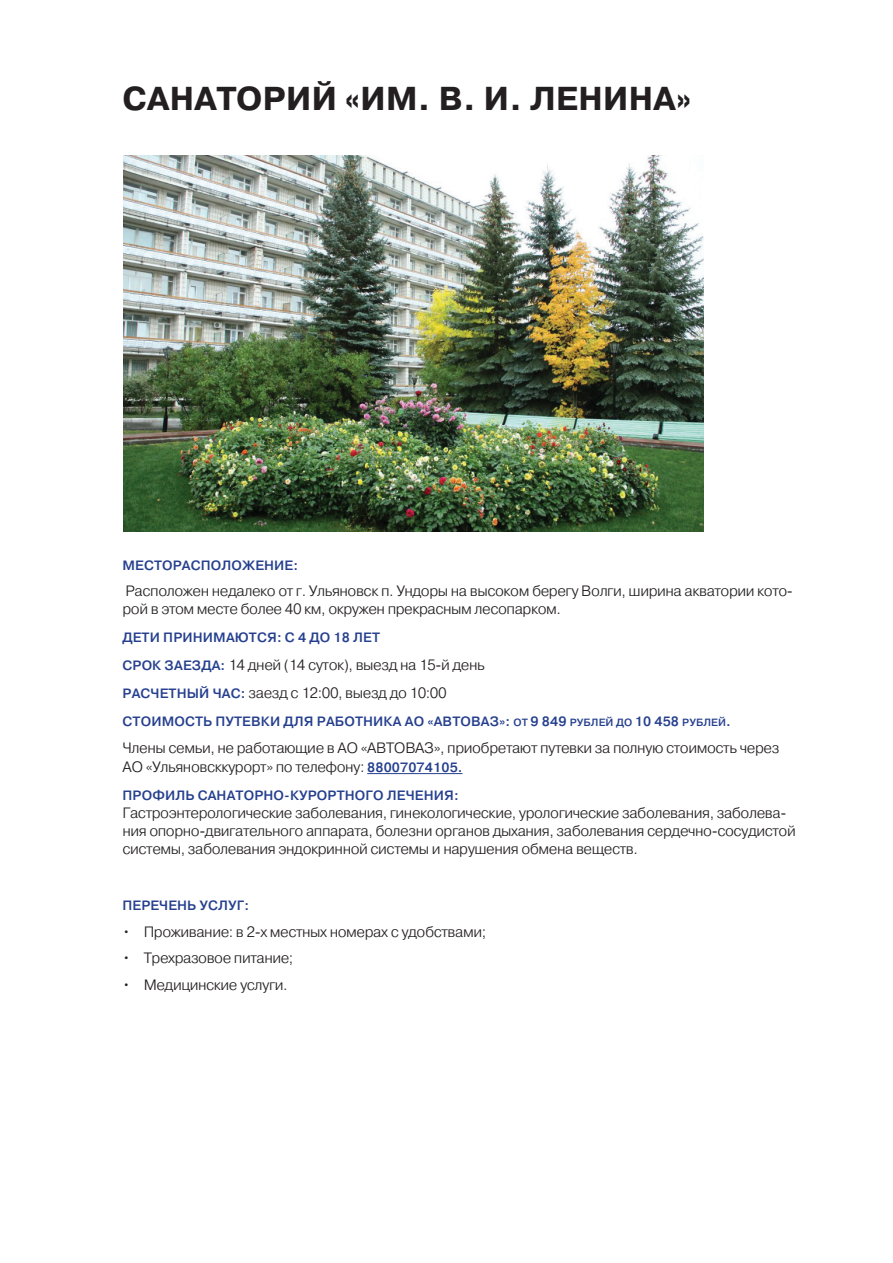
<style>
.page{position:relative;width:893px;height:1263px;background:#fff}
.page>*{position:absolute;margin:0;border:0;box-sizing:border-box;transform-origin:0 0}
.t1{font:700 33.15px "Pragmatica";letter-spacing:.01em;color:#231f20}
.t2{font:300 15px/18px "Pragmatica";letter-spacing:-.03em;color:#231f20}
.t3{font:500 13.5px "Pragmatica";letter-spacing:.01em;color:#253f8e}
.s1{font-weight:500;font-size:13.5px;color:#253f8e}
.s2{font-size:10.5px}
</style>
<div class="page">
<hr style="left:367px;top:773px;width:95px;height:1px;background:#253f8e">
<img style="left:124px;top:155px;width:579px;height:376px">
<h1 class="t1" style="left:123px;top:77px;width:570px">САНАТОРИЙ «ИМ. В. И. ЛЕНИНА»</h1>
<p class="t3" style="left:123px;top:556px;width:177px">МЕСТОРАСПОЛОЖЕНИЕ:</p>
<p class="t2" style="left:122px;top:582px;width:672px">Расположен недалеко от г. Ульяновск п. Ундоры на высоком берегу Волги, ширина акватории кото&shy;рой в этом месте более 40 км, окружен прекрасным лесопарком.</p>
<p class="t3" style="left:123px;top:629px;width:259px">ДЕТИ ПРИНИМАЮТСЯ: С 4 ДО 18 ЛЕТ</p>
<p class="t2" style="left:123px;top:651px;width:364px;line-height:28px"><span class="s1">СРОК ЗАЕЗДА:</span> 14 дней (14 суток), выезд на 15-й день<br><span class="s1">РАСЧЕТНЫЙ ЧАС:</span> заезд с 12:00, выезд до 10:00</p>
<p class="t3" style="left:123px;top:713px;width:610px">СТОИМОСТЬ ПУТЕВКИ ДЛЯ РАБОТНИКА АО «АВТОВАЗ»: <span class="s2">ОТ</span> 9 849 <span class="s2">РУБЛЕЙ ДО</span> 10 458 <span class="s2">РУБЛЕЙ</span>.</p>
<p class="t2" style="left:122px;top:737px;width:658px;line-height:19.5px">Члены семьи, не работающие в АО «АВТОВАЗ», приобретают путевки за полную стоимость через<br>АО «Ульяновсккурорт» по телефону: <span class="s1">88007074105.</span></p>
<p class="t3" style="left:123px;top:787px;width:338px">ПРОФИЛЬ САНАТОРНО-КУРОРТНОГО ЛЕЧЕНИЯ:</p>
<p class="t2" style="left:122px;top:804px;width:675px">Гастроэнтерологические заболевания, гинекологические, урологические заболевания, заболева&shy;ния опорно-двигательного аппарата, болезни органов дыхания, заболевания сердечно-сосудистой системы, заболевания эндокринной системы и нарушения обмена веществ.</p>
<p class="t3" style="left:123px;top:897px;width:128px">ПЕРЕЧЕНЬ УСЛУГ:</p>
<p class="t2" style="left:122px;top:922px;width:365px">• Проживание: в 2-х местных номерах с удобствами;</p>
<p class="t2" style="left:122px;top:949px;width:172px">• Трехразовое питание;</p>
<p class="t2" style="left:122px;top:975px;width:167px">• Медицинские услуги.</p>
</div>
